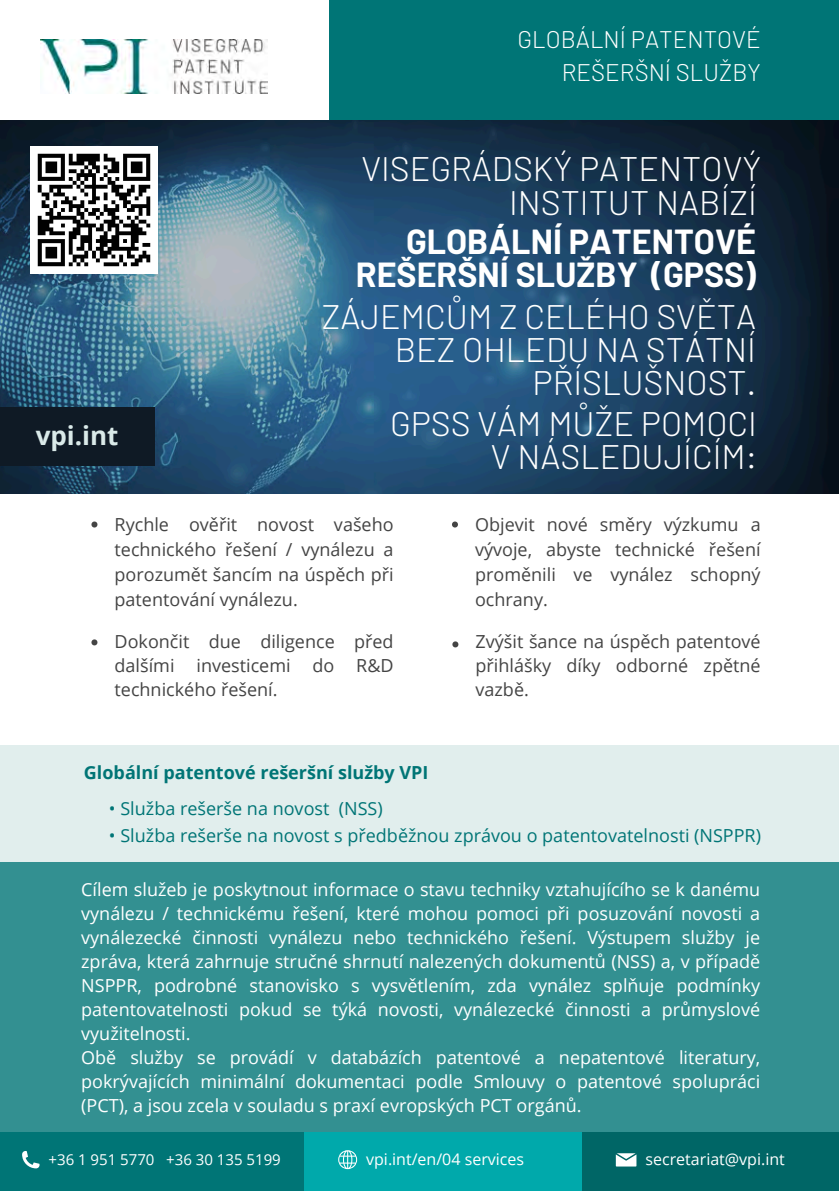
<style>
.page{position:relative;width:839px;height:1191px;background:#fff}
.page>*{position:absolute;margin:0;border:0;box-sizing:border-box;transform-origin:0 0}
.t1{font:300 34px/33px "Barlow";color:#fff;text-align:right}
.t2{font:700 34px/33px "Barlow";color:#fff;text-align:right}
.t3{font:700 26px "Open Sans";color:#daeae9}
.t4{font:300 24px/33px "Barlow";color:#fff;text-align:right}
.t5{font:18px/24px "Open Sans";color:#fff}
.t6{font:18px/25px "Open Sans";color:#444;text-align:justify}
.t7{font:18px "Open Sans";color:#007576}
.t8{font:700 18px "Open Sans";color:#007576}
.t9{font:16px "Open Sans";color:#fff}
.t10{font:15px "Open Sans";color:#fff}
</style>
<div class="page">
<div style="left:0;top:862px;width:838px;height:329px;background:#339091"></div>
<img style="left:41px;top:39px;width:226px;height:54px">
<div style="left:329px;top:0;width:509px;height:120px;background:#007576"></div>
<img style="left:0;top:120px;width:838px;height:373px">
<div style="left:0;top:746px;width:838px;height:116px;background:#e1eeed"></div>
<div style="left:0;top:407px;width:155px;height:59px;background:#0f1a25"></div>
<svg style="left:91px;top:522px;width:6px;height:6px"></svg>
<svg style="left:91px;top:639px;width:6px;height:6px"></svg>
<svg style="left:452px;top:641px;width:6px;height:6px"></svg>
<svg style="left:452px;top:522px;width:6px;height:6px"></svg>
<div style="left:581px;top:1132px;width:257px;height:59px;background:#066"></div>
<div style="left:303px;top:1132px;width:278px;height:59px;background:#00a9ab"></div>
<div style="left:0;top:1132px;width:303px;height:59px;background:#007576"></div>
<svg style="left:22px;top:1151px;width:18px;height:17px"></svg>
<svg style="left:615px;top:1153px;width:21px;height:14px"></svg>
<svg style="left:338px;top:1150px;width:19px;height:19px"></svg>
<img style="left:31px;top:146px;width:126px;height:127px">
<p class="t3" style="left:36px;top:418px;width:84px">vpi.int</p>
<h1 class="t4" style="left:517px;top:22px;width:245px">GLOBÁLNÍ PATENTOVÉ<br>REŠERŠNÍ SLUŽBY</h1>
<p class="t1" style="left:361px;top:151px;width:401px;line-height:33.6px">VISEGRÁDSKÝ PATENTOVÝ<br>INSTITUT NABÍZÍ</p>
<h2 class="t2" style="left:356px;top:225px;width:402px">GLOBÁLNÍ PATENTOVÉ<br>REŠERŠNÍ SLUŽBY (GPSS)</h2>
<h2 class="t1" style="left:322px;top:299px;width:435px">ZÁJEMCŮM Z CELÉHO SVĚTA<br>BEZ OHLEDU NA STÁTNÍ<br>PŘÍSLUŠNOST.</h2>
<h2 class="t1" style="left:390px;top:407px;width:368px">GPSS VÁM MŮŽE POMOCI<br>V NÁSLEDUJÍCÍM:</h2>
<h2 class="t6" style="left:114px;top:511px;width:280px">Rychle ověřit novost vašeho technického řešení / vynálezu a porozumět šancím na úspěch při patentování vynálezu.</h2>
<h2 class="t6" style="left:114px;top:629px;width:280px;line-height:24px">Dokončit due diligence před dalšími investicemi do R&amp;D technického řešení.</h2>
<h6 class="t6" style="left:475px;top:511px;width:287px">Objevit nové směry výzkumu a vývoje, abyste technické řešení proměnili ve vynález schopný ochrany.</h6>
<h6 class="t6" style="left:475px;top:629px;width:287px;line-height:24px">Zvýšit šance na úspěch patentové přihlášky díky odborné zpětné vazbě.</h6>
<p class="t8" style="left:84px;top:760px;width:346px">Globální patentové rešeršní služby VPI</p>
<p class="t7" style="left:109px;top:796px;width:275px">• Služba rešerše na novost (NSS)</p>
<p class="t7" style="left:109px;top:822px;width:653px">• Služba rešerše na novost s předběžnou zprávou o patentovatelnosti (NSPPR)</p>
<p class="t5" style="left:81px;top:877px;width:680px">Cílem služeb je poskytnout informace o stavu techniky vztahujícího se k danému vynálezu / technickému řešení, které mohou pomoci při posuzování novosti a vynálezecké činnosti vynálezu nebo technického řešení. Výstupem služby je zpráva, která zahrnuje stručné shrnutí nalezených dokumentů (NSS) a, v případě NSPPR, podrobné stanovisko s vysvětlením, zda vynález splňuje podmínky patentovatelnosti pokud se týká novosti, vynálezecké činnosti a průmyslové využitelnosti.<br>Obě služby se provádí v databázích patentové a nepatentové literatury, pokrývajících minimální dokumentaci podle Smlouvy o patentové spolupráci (PCT), a jsou zcela v souladu s praxí evropských PCT orgánů.</p>
<p class="t10" style="left:49px;top:1149px;width:234px">+36 1 951 5770 +36 30 135 5199</p>
<p class="t9" style="left:366px;top:1148px;width:159px">vpi.int/en/04 services</p>
<p class="t9" style="left:645px;top:1148px;width:141px">secretariat@vpi.int</p>
</div>
